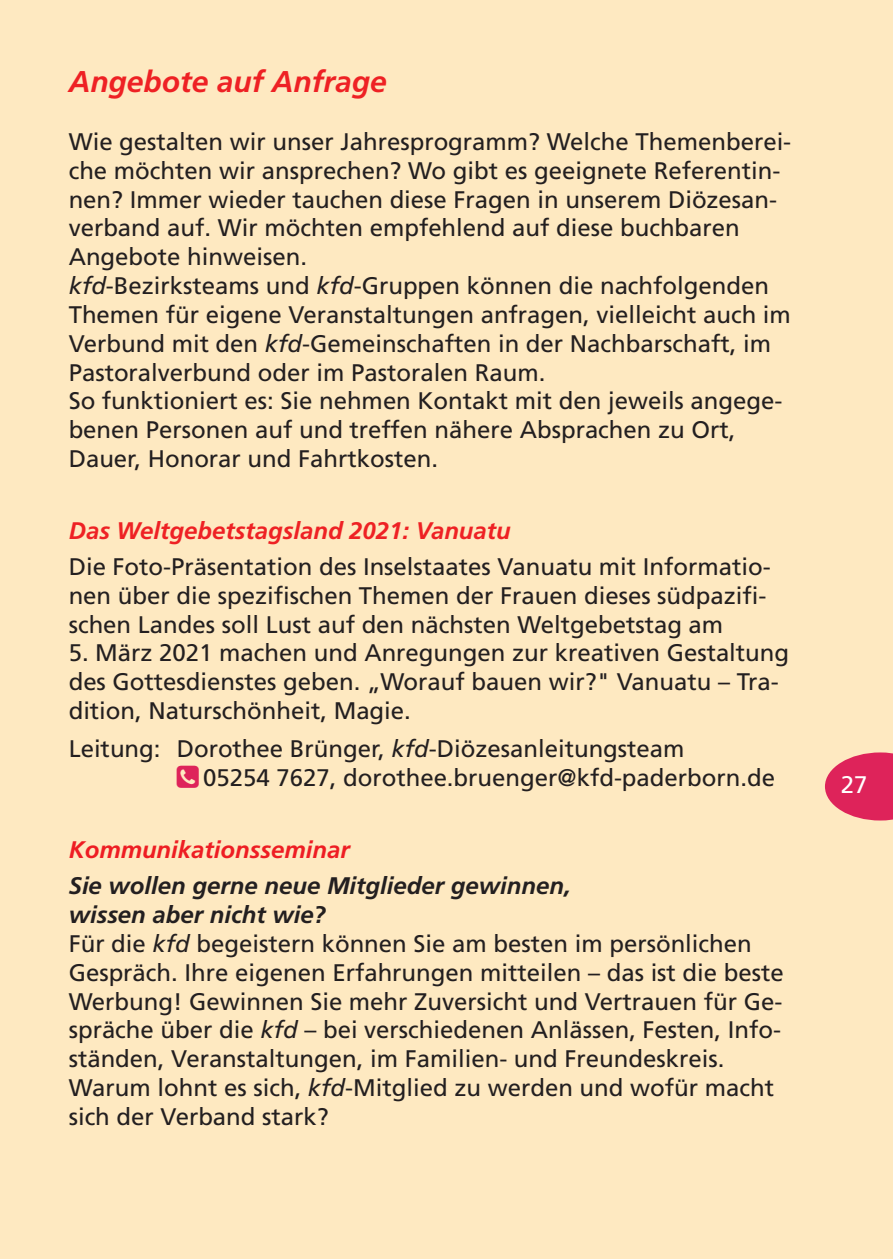
<style>
.page{position:relative;width:893px;height:1259px;background:#fee9c1}
.page>*{position:absolute;margin:0;border:0;box-sizing:border-box;transform-origin:0 0}
.t1{font:italic 700 30px "Frutiger";color:#ee2124}
.t2{font:24px/28.8px "Frutiger";color:#231f20}
.t3{font:italic 700 24px "Frutiger";color:#ee2124}
.t4{font:italic 700 24px "Frutiger";color:#ee1d23}
.t5{font:24px "Frutiger";color:#fff}
.s1{font-style:italic}
.s2{font-weight:700;font-style:italic}
</style>
<div class="page">
<svg style="left:825px;top:752px;width:68px;height:68px"></svg>
<p class="t1" style="left:69px;top:70px;width:319px">Angebote auf Anfrage</p>
<p class="t2" style="left:69px;top:129px;width:724px">Wie gestalten wir unser Jahresprogramm? Welche Themenberei&shy;che möchten wir ansprechen? Wo gibt es geeignete Referentin&shy;nen? Immer wieder tauchen diese Fragen in unserem Diözesan&shy;verband auf. Wir möchten empfehlend auf diese buchbaren Angebote hinweisen.<br><span class="s1">kfd</span>-Bezirksteams und <span class="s1">kfd</span>-Gruppen können die nachfolgenden Themen für eigene Veranstaltungen anfragen, vielleicht auch im Verbund mit den <span class="s1">kfd</span>-Gemeinschaften in der Nachbarschaft, im Pastoralverbund oder im Pastoralen Raum.<br>So funktioniert es: Sie nehmen Kontakt mit den jeweils angege&shy;benen Personen auf und treffen nähere Absprachen zu Ort, Dauer, Honorar und Fahrtkosten.</p>
<p class="t3" style="left:69px;top:521px;width:444px">Das Weltgebetstagsland 2021: Vanuatu</p>
<p class="t2" style="left:69px;top:554px;width:704px">Die Foto-Präsentation des Inselstaates Vanuatu mit Informatio&shy;nen über die spezifischen Themen der Frauen dieses südpazifi&shy;schen Landes soll Lust auf den nächsten Weltgebetstag am</p>
<p class="t2" style="left:69px;top:640px;width:722px">5. März 2021 machen und Anregungen zur kreativen Gestaltung des Gottesdienstes geben. „Worauf bauen wir?" Vanuatu – Tra&shy;dition, Naturschönheit, Magie.</p>
<p class="t2" style="left:203px;top:736px;width:573px;text-indent:-135px">Leitung: Dorothee Brünger, <span class="s1">kfd</span>-Diözesanleitungsteam<br>05254 7627, dorothee.bruenger@kfd-paderborn.de</p>
<p class="t4" style="left:69px;top:840px;width:283px">Kommunikationsseminar</p>
<p class="t2" style="left:69px;top:873px;width:717px"><span class="s2">Sie wollen gerne neue Mitglieder gewinnen,<br>wissen aber nicht wie?<br></span>Für die <span class="s1">kfd</span> begeistern können Sie am besten im persönlichen Gespräch. Ihre eigenen Erfahrungen mitteilen – das ist die beste Werbung! Gewinnen Sie mehr Zuversicht und Vertrauen für Ge&shy;spräche über die <span class="s1">kfd</span> – bei verschiedenen Anlässen, Festen, Info&shy;ständen, Veranstaltungen, im Familien- und Freundeskreis.<br>Warum lohnt es sich, <span class="s1">kfd</span>-Mitglied zu werden und wofür macht sich der Verband stark?</p>
<p class="t5" style="left:841px;top:775px;width:28px">27</p>
</div>
